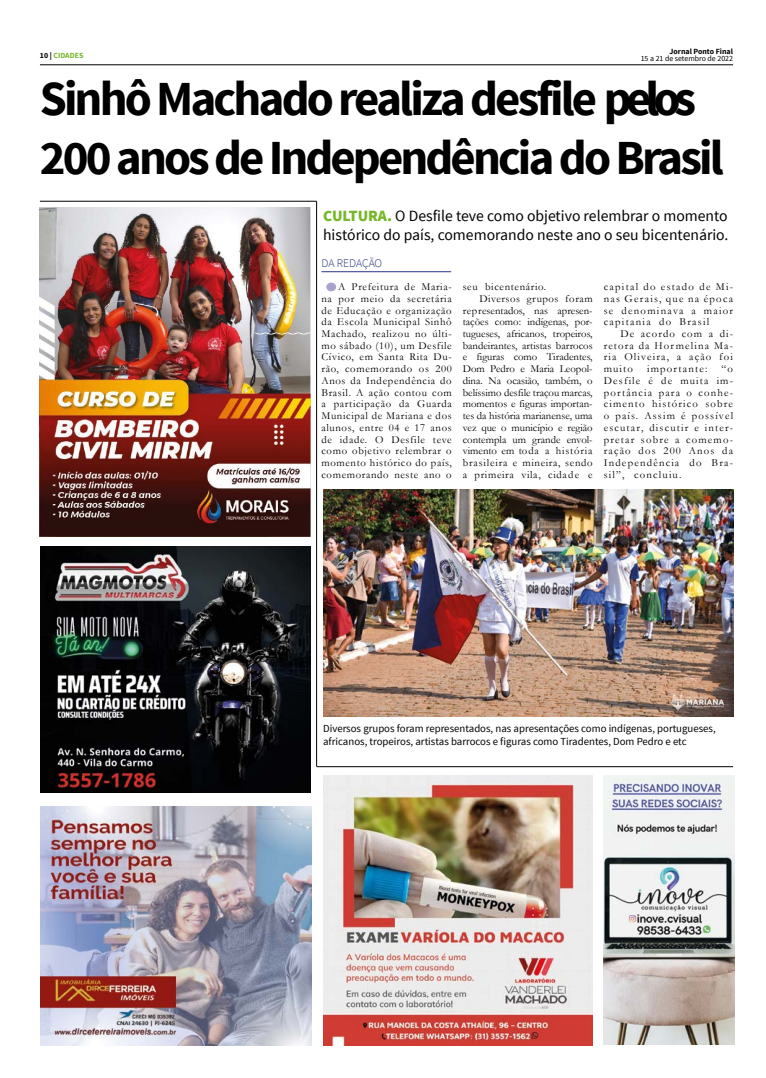
<style>
.page{position:relative;width:766px;height:1078px;background:#fff}
.page>*{position:absolute;margin:0;border:0;box-sizing:border-box;transform-origin:0 0}
.t1{font:700 48.9px/58.6px "Source Sans Pro";letter-spacing:-.06em;color:#000}
.t2{font:15.6px/18.8px "Source Sans Pro";color:#000}
.t3{font:300 11.7px "Source Sans Pro";letter-spacing:-.01em;color:#283583}
.t4{font:10.8px/11.7px "Garamond";letter-spacing:.05em;color:#000;text-align:justify}
.t5{font:10.8px "Garamond";color:#000}
.t6{font:10.8px/12.9px "Source Sans Pro";color:#000}
.t7{font:10.8px "Garamond";letter-spacing:.08em;color:#000}
.t8{font:10.8px "Garamond";letter-spacing:.11em;color:#000}
.t9{font:7.8px "Source Sans Pro";color:#000}
.t10{font:700 7.8px "Source Sans Pro";color:#000}
.t11{font:700 7.8px "Source Sans Pro";color:#76b82a}
.s1{color:#000}
.s2{font-weight:900;color:#76b82a}
</style>
<div class="page">
<hr style="left:40px;top:65px;width:693px;height:1px;background:#000">
<hr style="left:316px;top:201px;width:1px;height:565px;background:#000">
<img style="left:41px;top:546px;width:269px;height:246px">
<img style="left:41px;top:806px;width:270px;height:239px">
<hr style="left:316px;top:766px;width:416px;height:1px;background:#000">
<img style="left:40px;top:208px;width:270px;height:328px">
<img style="left:323px;top:775px;width:269px;height:269px">
<hr style="left:321px;top:271px;width:130px;height:1px;background:#283583">
<div style="left:326px;top:282px;width:10px;height:9px;background:#a7a3cc;border-radius:50%"></div>
<img style="left:323px;top:489px;width:409px;height:227px">
<img style="left:603px;top:775px;width:130px;height:269px">
<hr style="left:40px;top:201px;width:276px;height:1px;background:#000">
<p class="t11" style="left:40px;top:51px;width:45px"><span class="s1">10 |</span> CIDADES</p>
<p class="t10" style="left:669px;top:46px;width:65px">Jornal Ponto Final</p>
<p class="t9" style="left:640px;top:54px;width:94px">15 a 21 de setembro de 2022</p>
<h1 class="t1" style="left:40px;top:72px;width:685px">Sinhô Machado realiza desfile pelos<br>200 anos de Independência do Brasil</h1>
<h2 class="t2" style="left:323px;top:206px;width:407px"><span class="s2">CULTURA.</span> O Desfile teve como objetivo relembrar o momento histórico do país, comemorando neste ano o seu bicentenário.</h2>
<p class="t3" style="left:321px;top:255px;width:62px">DA REDAÇÃO</p>
<p class="t4" style="left:321px;top:280px;width:132px;text-indent:17px">A Prefeitura de Maria&shy;na por meio da secretária de Educação e organização da Escola Municipal Sinhô Machado, realizou no últi&shy;mo sábado (10), um Desfile Cívico, em Santa Rita Du&shy;rão, comemorando os 200<br>Anos da Independência do Brasil. A ação contou com a participação da Guarda Municipal de Mariana e dos alunos, entre 04 e 17 anos de idade. O Desfile teve como objetivo relembrar o momento histórico do país, comemorando neste ano o</p>
<p class="t4" style="left:462px;top:280px;width:85px">seu bicentenário.</p>
<p class="t4" style="left:603px;top:280px;width:131px">capital do estado de Mi&shy;nas Gerais, que na época se denominava a maior capitania do Brasil</p>
<p class="t4" style="left:603px;top:327px;width:131px;text-indent:17px">De acordo com a di&shy;retora da Hormelina Ma&shy;ria Oliveira, a ação foi muito</p>
<p class="t4" style="left:479px;top:292px;width:115px">Diversos grupos foram</p>
<p class="t5" style="left:462px;top:303px;width:131px">representados, nas apresen-</p>
<p class="t5" style="left:462px;top:314px;width:131px">tações como: indígenas, por-</p>
<p class="t5" style="left:462px;top:326px;width:131px">tugueses, africanos, tropeiros,</p>
<p class="t5" style="left:462px;top:338px;width:131px">bandeirantes, artistas barrocos</p>
<p class="t5" style="left:462px;top:350px;width:131px">e figuras como Tiradentes,</p>
<p class="t5" style="left:462px;top:361px;width:131px">Dom Pedro e Maria Leopol-</p>
<p class="t5" style="left:462px;top:373px;width:131px">dina. Na ocasião, também, o</p>
<p class="t5" style="left:462px;top:385px;width:131px">belíssimo desfile traçou marcas,</p>
<p class="t5" style="left:462px;top:396px;width:131px">momentos e figuras importan-</p>
<p class="t5" style="left:462px;top:408px;width:131px">tes da história marianense, uma</p>
<p class="t5" style="left:462px;top:420px;width:131px">vez que o município e região</p>
<p class="t5" style="left:462px;top:432px;width:131px">contempla um grande envol-</p>
<p class="t7" style="left:462px;top:443px;width:131px">vimento em toda a história</p>
<p class="t4" style="left:462px;top:456px;width:131px">brasileira e mineira, sendo</p>
<p class="t4" style="left:462px;top:468px;width:131px">a primeira vila, cidade e</p>
<p class="t8" style="left:647px;top:361px;width:62px">importante:</p>
<p class="t4" style="left:603px;top:362px;width:131px;text-indent:118px">“o Desfile é de muita im&shy;portância para o conhe&shy;cimento histórico sobre o país. Assim é possível escutar, discutir e inter&shy;pretar sobre a comemo&shy;ração dos 200 Anos da Independência do Bra&shy;sil”, concluiu.</p>
<p class="t6" style="left:323px;top:722px;width:394px">Diversos grupos foram representados, nas apresentações como indígenas, portugueses, africanos, tropeiros, artistas barrocos e figuras como Tiradentes, Dom Pedro e etc</p>
</div>
